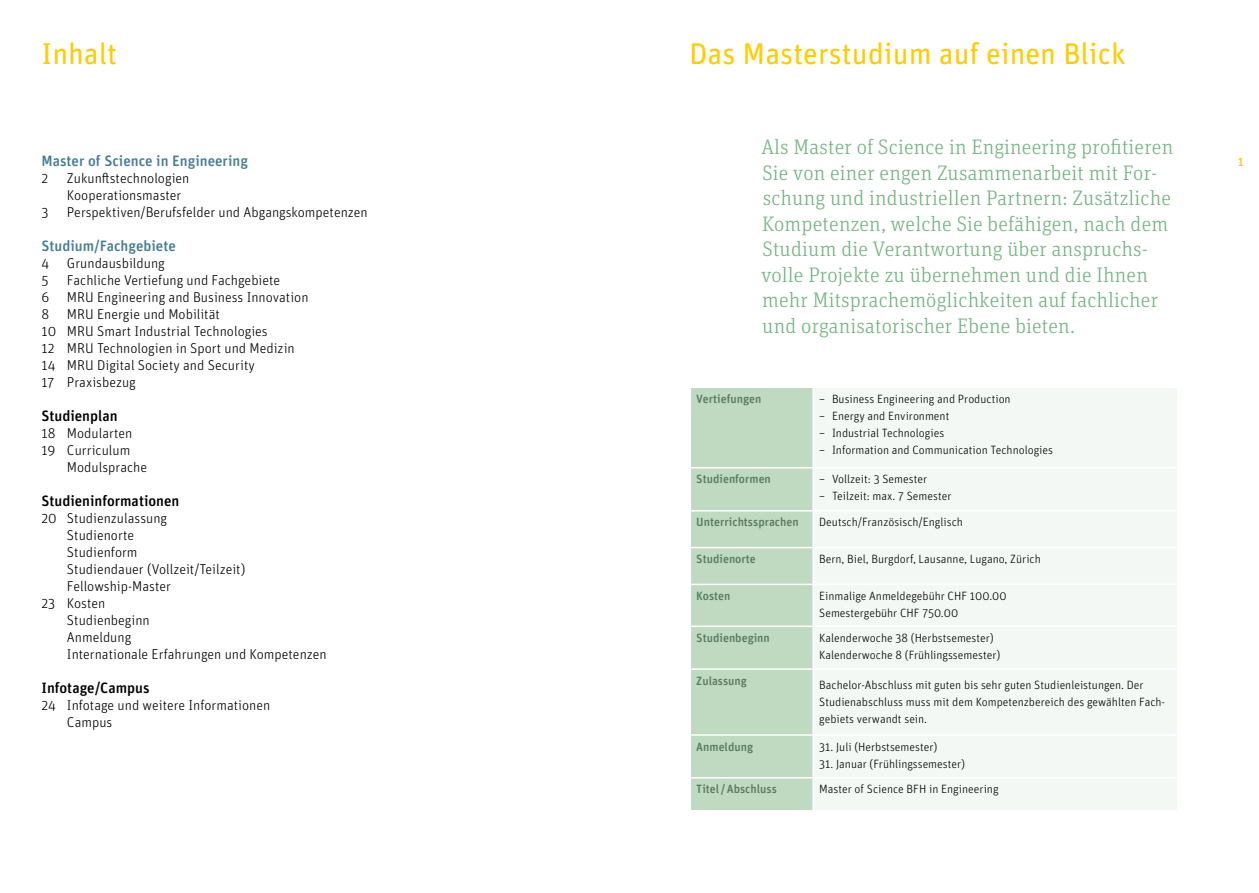
<style>
.page{position:relative;width:1259px;height:893px;background:#fff}
.page>*{position:absolute;margin:0;border:0;box-sizing:border-box;transform-origin:0 0}
.t1{font:30px "Unit Rounded Pro";color:#fc0}
.t2{font:300 21px/25.5px "Unit Slab Pro";letter-spacing:.01em;color:#77b585}
.t3{font:500 15px "Unit Rounded Pro";color:#467d95}
.t4{font:500 15px "Unit Rounded Pro";color:#000}
.t5{font:300 14.25px/17px "Unit Rounded Pro";color:#000}
.t6{font:300 12px/17px "Unit Rounded Pro";color:#000}
.t7{font:500 12px "Unit Rounded Pro";color:#587b5d}
.t8{font:500 12px "Unit Rounded Pro";color:#fc0}
</style>
<div class="page">
<div style="left:691px;top:388px;width:121px;height:422px;background:#c0dac2"></div>
<div style="left:814px;top:388px;width:363px;height:422px;background:#f3f8f4"></div>
<hr style="left:689px;top:467px;width:124px;height:1px;background:#fff">
<hr style="left:689px;top:510px;width:124px;height:1px;background:#fff">
<hr style="left:689px;top:547px;width:124px;height:1px;background:#fff">
<hr style="left:689px;top:584px;width:124px;height:1px;background:#fff">
<hr style="left:689px;top:626px;width:124px;height:1px;background:#fff">
<hr style="left:689px;top:668px;width:124px;height:2px;background:#fff">
<hr style="left:689px;top:734px;width:124px;height:2px;background:#fff">
<hr style="left:689px;top:777px;width:124px;height:1px;background:#fff">
<hr style="left:813px;top:467px;width:365px;height:1px;background:#fff">
<hr style="left:813px;top:510px;width:365px;height:1px;background:#fff">
<hr style="left:813px;top:547px;width:365px;height:1px;background:#fff">
<hr style="left:813px;top:584px;width:365px;height:1px;background:#fff">
<hr style="left:813px;top:626px;width:365px;height:1px;background:#fff">
<hr style="left:813px;top:668px;width:365px;height:2px;background:#fff">
<hr style="left:813px;top:734px;width:365px;height:2px;background:#fff">
<hr style="left:813px;top:777px;width:365px;height:1px;background:#fff">
<h1 class="t1" style="left:41px;top:33px;width:77px">Inhalt</h1>
<h1 class="t1" style="left:689px;top:33px;width:438px">Das Masterstudium auf einen Blick</h1>
<p class="t2" style="left:761px;top:133px;width:413px">Als Master of Science in Engineering profitieren Sie von einer engen Zusammenarbeit mit For&shy;schung und industriellen Partnern: Zusätzliche Kompetenzen, welche Sie befähigen, nach dem Studium die Verantwortung über anspruchs&shy;volle Projekte zu übernehmen und die Ihnen mehr Mitsprachemöglichkeiten auf fachlicher und organisatorischer Ebene bieten.</p>
<p class="t3" style="left:41px;top:150px;width:208px">Master of Science in Engineering</p>
<p class="t8" style="left:1237px;top:153px;width:8px">1</p>
<p class="t5" style="left:41px;top:169px;width:8px">2</p>
<p class="t5" style="left:67px;top:169px;width:124px">Zukunftstechnologien<br>Kooperationsmaster</p>
<p class="t5" style="left:41px;top:203px;width:9px">3</p>
<p class="t5" style="left:67px;top:203px;width:302px">Perspektiven/Berufsfelder und Abgangskompetenzen</p>
<p class="t3" style="left:41px;top:235px;width:136px">Studium/Fachgebiete</p>
<p class="t5" style="left:41px;top:254px;width:125px">4 Grundausbildung<br>5</p>
<p class="t5" style="left:41px;top:271px;width:268px;text-indent:26px">Fachliche Vertiefung und Fachgebiete<br>6 MRU Engineering and Business Innovation 8 MRU Energie und Mobilität<br>10 MRU Smart Industrial Technologies<br>12 MRU Technologien in Sport und Medizin 14 MRU Digital Society and Security<br>17 Praxisbezug</p>
<p class="t4" style="left:41px;top:405px;width:78px">Studienplan</p>
<p class="t5" style="left:41px;top:424px;width:92px">18 Modularten</p>
<p class="t5" style="left:41px;top:441px;width:90px">19 Curriculum</p>
<p class="t5" style="left:67px;top:458px;width:82px">Modulsprache</p>
<p class="t4" style="left:41px;top:490px;width:139px">Studieninformationen</p>
<p class="t5" style="left:41px;top:509px;width:127px">20 Studienzulassung</p>
<p class="t5" style="left:67px;top:526px;width:69px">Studienorte</p>
<p class="t5" style="left:67px;top:543px;width:72px">Studienform</p>
<p class="t5" style="left:67px;top:560px;width:180px">Studiendauer (Vollzeit/Teilzeit)</p>
<p class="t5" style="left:67px;top:577px;width:105px">Fellowship-Master</p>
<p class="t5" style="left:41px;top:594px;width:65px">23 Kosten</p>
<p class="t5" style="left:67px;top:611px;width:84px">Studienbeginn</p>
<p class="t5" style="left:67px;top:628px;width:66px">Anmeldung</p>
<p class="t5" style="left:67px;top:645px;width:261px">Internationale Erfahrungen und Kompetenzen</p>
<p class="t4" style="left:41px;top:677px;width:110px">Infotage/Campus</p>
<p class="t5" style="left:67px;top:696px;width:205px;text-indent:-26px">24 Infotage und weitere Informationen<br>Campus</p>
<p class="t7" style="left:696px;top:390px;width:67px">Vertiefungen</p>
<p class="t6" style="left:819px;top:390px;width:193px">– Business Engineering and Production</p>
<p class="t6" style="left:819px;top:407px;width:132px">– Energy and Environment</p>
<p class="t6" style="left:819px;top:424px;width:127px">– Industrial Technologies</p>
<p class="t6" style="left:819px;top:441px;width:235px">– Information and Communication Technologies</p>
<p class="t7" style="left:696px;top:471px;width:76px">Studienformen</p>
<p class="t6" style="left:819px;top:470px;width:109px">– Vollzeit: 3 Semester</p>
<p class="t6" style="left:819px;top:487px;width:134px">– Teilzeit: max. 7 Semester</p>
<p class="t7" style="left:696px;top:514px;width:104px">Unterrichtssprachen</p>
<p class="t6" style="left:819px;top:513px;width:145px">Deutsch/Französisch/Englisch</p>
<p class="t7" style="left:696px;top:550px;width:61px">Studienorte</p>
<p class="t6" style="left:819px;top:550px;width:223px">Bern, Biel, Burgdorf, Lausanne, Lugano, Zürich</p>
<p class="t7" style="left:696px;top:587px;width:36px">Kosten</p>
<p class="t6" style="left:819px;top:587px;width:189px">Einmalige Anmeldegebühr CHF 100.00<br>Semestergebühr CHF 750.00</p>
<p class="t7" style="left:696px;top:629px;width:75px">Studienbeginn</p>
<p class="t6" style="left:819px;top:629px;width:183px">Kalenderwoche 38 (Herbstsemester)<br>Kalenderwoche 8 (Frühlingssemester)</p>
<p class="t7" style="left:696px;top:672px;width:52px">Zulassung</p>
<p class="t6" style="left:819px;top:676px;width:347px">Bachelor-Abschluss mit guten bis sehr guten Studienleistungen. Der<br>Studienabschluss muss mit dem Kompetenzbereich des gewählten Fach&shy;gebiets verwandt sein.</p>
<p class="t7" style="left:696px;top:738px;width:58px">Anmeldung</p>
<p class="t6" style="left:819px;top:738px;width:120px">31. Juli (Herbstsemester)</p>
<p class="t6" style="left:819px;top:755px;width:147px">31. Januar (Frühlingssemester)</p>
<p class="t7" style="left:696px;top:781px;width:82px">Titel/Abschluss</p>
<p class="t6" style="left:819px;top:780px;width:181px">Master of Science BFH in Engineering</p>
</div>
